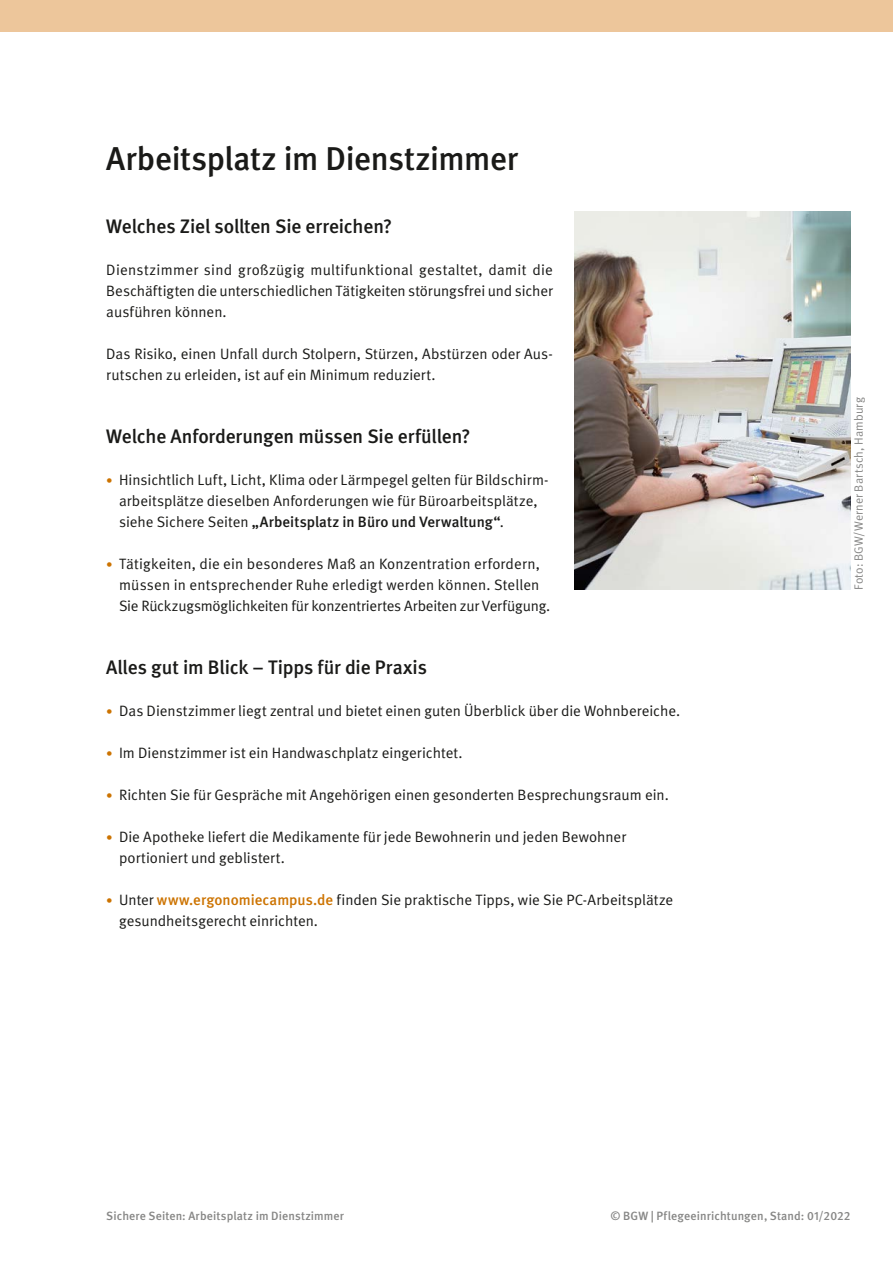
<style>
.page{position:relative;width:893px;height:1263px;background:#fff}
.page>*{position:absolute;margin:0;border:0;box-sizing:border-box;transform-origin:0 0}
.t1{font:500 33px "DGUV Meta";letter-spacing:-.01em;color:#1a1a18}
.t2{font:500 19.5px "DGUV Meta";letter-spacing:-.01em;color:#1a1a18}
.t3{font:15px/21px "DGUV Meta";color:#1a1a18}
.t4{font:500 12px "DGUV Meta";letter-spacing:.01em;color:#878786}
.t5{font:12px "DGUV Meta";letter-spacing:.01em;color:#878786}
.s1{font-size:12.75px;color:#cc7300}
.s2{font-weight:500}
.s3{font-weight:500;color:#cc7300}
</style>
<div class="page">
<div style="left:0;top:0;width:893px;height:32px;background:#edc69b"></div>
<img style="left:574px;top:212px;width:276px;height:378px">
<h1 class="t1" style="left:106px;top:139px;width:413px">Arbeitsplatz im Dienstzimmer</h1>
<h2 class="t2" style="left:106px;top:215px;width:287px">Welches Ziel sollten Sie erreichen?</h2>
<p class="t3" style="left:106px;top:259px;width:448px;text-align:justify">Dienstzimmer sind großzügig multifunktional gestaltet, damit die Beschäftigten die unterschiedlichen Tätigkeiten störungsfrei und sicher ausführen können.</p>
<p class="t3" style="left:106px;top:343px;width:446px">Das Risiko, einen Unfall durch Stolpern, Stürzen, Abstürzen oder Aus&shy;rutschen zu erleiden, ist auf ein Minimum reduziert.</p>
<h2 class="t2" style="left:106px;top:425px;width:366px">Welche Anforderungen müssen Sie erfüllen?</h2>
<p class="t3" style="left:119px;top:469px;width:430px;text-indent:-13px"><span class="s1">•</span> Hinsichtlich Luft, Licht, Klima oder Lärmpegel gelten für Bildschirm&shy;arbeitsplätze dieselben Anforderungen wie für Büroarbeitsplätze, siehe Sichere Seiten <span class="s2">„Arbeitsplatz in Büro und Verwaltung“</span>.</p>
<p class="t3" style="left:119px;top:553px;width:433px;text-indent:-13px"><span class="s1">•</span> Tätigkeiten, die ein besonderes Maß an Konzentration erfordern, müssen in entsprechender Ruhe erledigt werden können. Stellen<br>Sie Rückzugsmöglichkeiten für konzentriertes Arbeiten zur Verfügung.</p>
<h2 class="t2" style="left:106px;top:656px;width:322px">Alles gut im Blick – Tipps für die Praxis</h2>
<p class="t3" style="left:106px;top:700px;width:575px"><span class="s1">•</span> Das Dienstzimmer liegt zentral und bietet einen guten Überblick über die Wohnbereiche.</p>
<p class="t3" style="left:106px;top:742px;width:358px"><span class="s1">•</span> Im Dienstzimmer ist ein Handwaschplatz eingerichtet.</p>
<p class="t3" style="left:106px;top:784px;width:564px"><span class="s1">•</span> Richten Sie für Gespräche mit Angehörigen einen gesonderten Besprechungsraum ein.</p>
<p class="t3" style="left:119px;top:826px;width:508px;text-indent:-13px"><span class="s1">•</span> Die Apotheke liefert die Medikamente für jede Bewohnerin und jeden Bewohner portioniert und geblistert.</p>
<p class="t3" style="left:119px;top:889px;width:556px;text-indent:-13px"><span class="s1">•</span> Unter <span class="s3">www.ergonomiecampus.de</span> finden Sie praktische Tipps, wie Sie PC-Arbeitsplätze gesundheitsgerecht einrichten.</p>
<p class="t5" style="left:852px;top:590px;width:194px;rotate:-90deg">Foto: BGW/Werner Bartsch, Hamburg</p>
<p class="t4" style="left:106px;top:1209px;width:239px">Sichere Seiten: Arbeitsplatz im Dienstzimmer</p>
<p class="t4" style="left:610px;top:1209px;width:242px">© BGW | Pflegeeinrichtungen, Stand: 01/2022</p>
</div>
